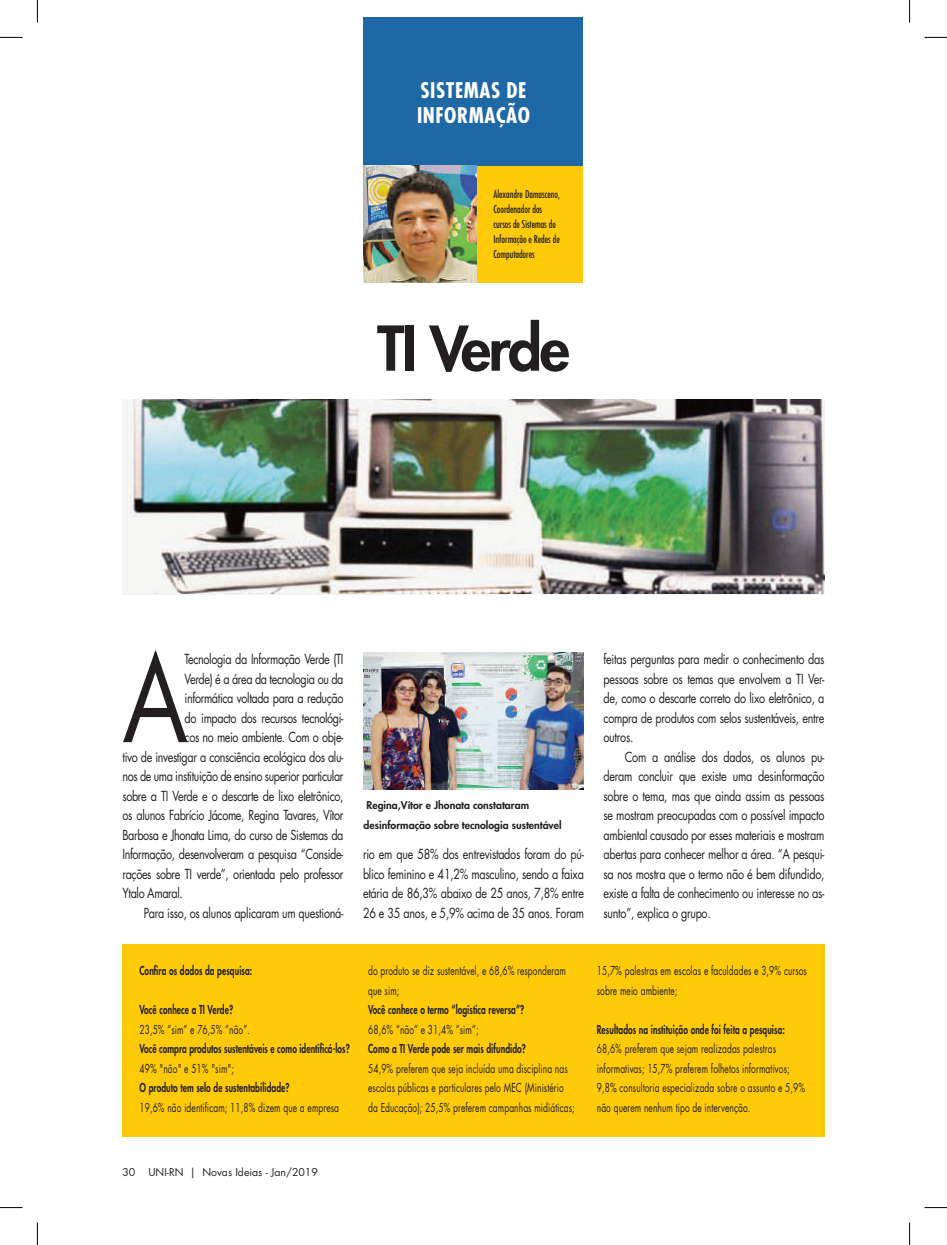
<style>
.page{position:relative;width:947px;height:1245px;background:#fff}
.page>*{position:absolute;margin:0;border:0;box-sizing:border-box;transform-origin:0 0}
.t1{font:117px "Futura Std";color:#231f20;scale:.8 1}
.t2{font:800 60px "Futura Std";letter-spacing:-.04em;color:#231f20}
.t3{font:700 condensed 21px/25.2px "Futura Std";letter-spacing:.025em;color:#fff}
.t4{font:13.5px/19.5px "Futura Std";letter-spacing:-.035em;color:#231f20;text-align:justify;scale:.8 1}
.t5{font:12px/19.5px "Futura Std";letter-spacing:.01em;color:#231f20;scale:.7 1}
.t6{font:800 12px "Futura Std";letter-spacing:.01em;color:#231f20;scale:.7 1}
.t7{font:condensed 10.5px/15px "Futura Std";color:#231f20;scale:.9 1}
.t8{font:800 10.5px/19.5px "Futura Std";color:#231f20}
.t9{font:10.5px "Futura Std";color:#231f20}
</style>
<div class="page">
<div style="left:122px;top:943px;width:702px;height:193px;background:#feca0a"></div>
<img style="left:122px;top:399px;width:702px;height:194px">
<img style="left:363px;top:652px;width:220px;height:137px">
<div style="left:363px;top:165px;width:220px;height:117px;background:#feca0a"></div>
<div style="left:363px;top:17px;width:220px;height:148px;background:#1e68a6"></div>
<img style="left:363px;top:165px;width:113px;height:117px">
<svg style="left:0;top:37px;width:22px;height:1px"></svg>
<svg style="left:924px;top:37px;width:22px;height:1px"></svg>
<svg style="left:37px;top:0;width:1px;height:23px"></svg>
<svg style="left:37px;top:1222px;width:1px;height:22px"></svg>
<svg style="left:909px;top:0;width:1px;height:23px"></svg>
<svg style="left:909px;top:1222px;width:1px;height:22px"></svg>
<h3 class="t3" style="left:417px;top:77px;width:114px">SISTEMAS DE<br>INFORMAÇÃO</h3>
<p class="t7" style="left:493px;top:186px;width:75px">Alexandre Damasceno,<br>Coordenador dos cursos de Sistemas de<br>Informação e Redes de<br>Computadores</p>
<h2 class="t2" style="left:377px;top:310px;width:194px">TI Verde</h2>
<h1 class="t1" style="left:122px;top:624px;width:83px">A</h1>
<p class="t4" style="left:185px;top:649px;width:200px">Tecnologia da Informação Verde (TI</p>
<p class="t4" style="left:185px;top:669px;width:200px">Verde) é a área da tecnologia ou da</p>
<p class="t4" style="left:185px;top:688px;width:200px">informática voltada para a redução</p>
<p class="t4" style="left:185px;top:707px;width:200px">do impacto dos recursos tecnológi-</p>
<p class="t4" style="left:185px;top:727px;width:200px">cos no meio ambiente. Com o obje-</p>
<p class="t4" style="left:122px;top:747px;width:278px">tivo de investigar a consciência ecológica dos alu-</p>
<p class="t4" style="left:122px;top:766px;width:278px">nos de uma instituição de ensino superior particular</p>
<p class="t4" style="left:122px;top:786px;width:278px">sobre a TI Verde e o descarte de lixo eletrônico,</p>
<p class="t4" style="left:122px;top:805px;width:278px">os alunos Fabrício Jácome, Regina Tavares, Vítor</p>
<p class="t4" style="left:122px;top:824px;width:278px">Barbosa e Jhonata Lima, do curso de Sistemas da</p>
<p class="t4" style="left:122px;top:844px;width:278px">Informação, desenvolveram a pesquisa “Conside-</p>
<p class="t4" style="left:122px;top:864px;width:278px">rações sobre TI verde”, orientada pelo professor</p>
<p class="t4" style="left:122px;top:883px;width:77px">Ytalo Amaral.</p>
<p class="t4" style="left:144px;top:903px;width:251px">Para isso, os alunos aplicaram um questioná-</p>
<p class="t8" style="left:363px;top:795px;width:199px">Regina,Vítor e Jhonata constataram desinformação sobre tecnologia sustentável</p>
<p class="t4" style="left:363px;top:844px;width:278px">rio em que 58% dos entrevistados foram do pú&shy;blico feminino e 41,2% masculino, sendo a faixa etária de 86,3% abaixo de 25 anos, 7,8% entre 26 e 35 anos, e 5,9% acima de 35 anos. Foram</p>
<p class="t4" style="left:603px;top:649px;width:278px">feitas perguntas para medir o conhecimento das pessoas sobre os temas que envolvem a TI Ver&shy;de, como o descarte correto do lixo eletrônico, a compra de produtos com selos sustentáveis, entre outros.</p>
<p class="t4" style="left:603px;top:746px;width:278px;text-indent:21px">Com a análise dos dados, os alunos pu&shy;deram concluir que existe uma desinformação sobre o tema, mas que ainda assim as pessoas se mostram preocupadas com o possível impacto ambiental causado por esses materiais e mostram abertas para conhecer melhor a área. “A pesqui&shy;sa nos mostra que o termo não é bem difundido, existe a falta de conhecimento ou interesse no as&shy;sunto”, explica o grupo.</p>
<p class="t6" style="left:139px;top:962px;width:163px">Confira os dados da pesquisa:</p>
<p class="t6" style="left:139px;top:1001px;width:135px">Você conhece a TI Verde?</p>
<p class="t5" style="left:139px;top:1019px;width:159px">23,5% “sim” e 76,5% “não”.</p>
<p class="t6" style="left:139px;top:1040px;width:302px">Você compra produtos sustentáveis e como identificá-los?</p>
<p class="t5" style="left:139px;top:1058px;width:137px">49% "não" e 51% "sim";</p>
<p class="t6" style="left:139px;top:1079px;width:216px">O produto tem selo de sustentabilidade?</p>
<p class="t5" style="left:139px;top:1097px;width:286px">19,6% não identificam; 11,8% dizem que a empresa</p>
<p class="t5" style="left:368px;top:960px;width:284px">do produto se diz sustentável, e 68,6% responderam que sim;</p>
<p class="t6" style="left:368px;top:1001px;width:224px">Você conhece o termo “logística reversa”?</p>
<p class="t5" style="left:368px;top:1019px;width:159px">68,6% “não” e 31,4% “sim”;</p>
<p class="t6" style="left:368px;top:1040px;width:227px">Como a TI Verde pode ser mais difundido?</p>
<p class="t5" style="left:368px;top:1058px;width:297px">54,9% preferem que seja incluída uma disciplina nas escolas públicas e particulares pelo MEC (Ministério da Educação); 25,5% preferem campanhas midiáticas;</p>
<p class="t5" style="left:596px;top:960px;width:302px">15,7% palestras em escolas e faculdades e 3,9% cursos sobre meio ambiente;</p>
<p class="t6" style="left:596px;top:1021px;width:270px">Resultados na instituição onde foi feita a pesquisa:</p>
<p class="t5" style="left:596px;top:1038px;width:299px">68,6% preferem que sejam realizadas palestras informativas; 15,7% preferem folhetos informativos; 9,8% consultoria especializada sobre o assunto e 5,9% não querem nenhum tipo de intervenção.</p>
<p class="t9" style="left:122px;top:1164px;width:197px">30 UNI-RN | Novas Ideias - Jan/2019</p>
</div>
